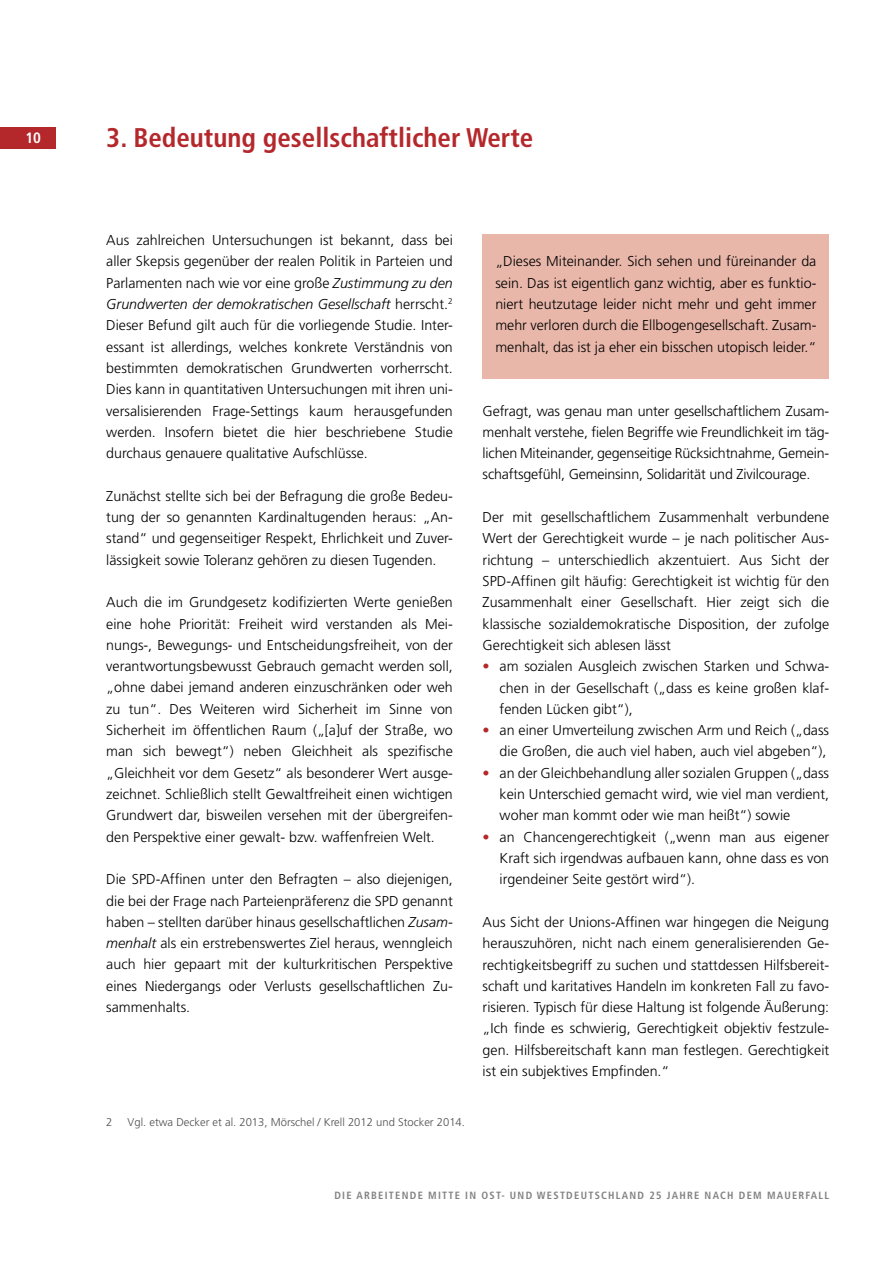
<style>
.page{position:relative;width:893px;height:1263px;background:#fff}
.page>*{position:absolute;margin:0;border:0;box-sizing:border-box;transform-origin:0 0}
.t1{font:700 condensed 27px "Frutiger";color:#b4282c}
.t2{font:700 condensed 15px "Frutiger";color:#fff}
.t3{font:300 14.25px/21.3px "Frutiger";color:#000;text-align:justify}
.t4{font:300 11.25px "Frutiger";color:#4e4e4d}
.t5{font:700 condensed 10.5px "Frutiger";letter-spacing:.12em;color:#818281}
.s1{font-style:italic}
.s2{color:#b4282c}
</style>
<div class="page">
<div style="left:0;top:128px;width:55px;height:21px;background:#b4282c"></div>
<div style="left:483px;top:234px;width:346px;height:144px;background:#e9b7aa"></div>
<p class="t2" style="left:25px;top:129px;width:17px">10</p>
<h1 class="t1" style="left:106px;top:121px;width:429px">3. Bedeutung gesellschaftlicher Werte</h1>
<p class="t3" style="left:106px;top:229px;width:348px">Aus zahlreichen Untersuchungen ist bekannt, dass bei aller Skepsis gegenüber der realen Politik in Parteien und Parlamenten nach wie vor eine große <span class="s1">Zustimmung zu den Grundwerten der demokratischen Gesellschaft</span> herrscht.<sup>2<br></sup>Dieser Befund gilt auch für die vorliegende Studie. Inter&shy;essant ist allerdings, welches konkrete Verständnis von bestimmten demokratischen Grundwerten vorherrscht.<br>Dies kann in quantitativen Untersuchungen mit ihren uni&shy;versalisierenden Frage-Settings kaum herausgefunden werden. Insofern bietet die hier beschriebene Studie durchaus genauere qualitative Aufschlüsse.</p>
<p class="t3" style="left:106px;top:485px;width:348px">Zunächst stellte sich bei der Befragung die große Bedeu&shy;tung der so genannten Kardinaltugenden heraus: „An&shy;stand“ und gegenseitiger Respekt, Ehrlichkeit und Zuver&shy;lässigkeit sowie Toleranz gehören zu diesen Tugenden.</p>
<p class="t3" style="left:106px;top:592px;width:348px">Auch die im Grundgesetz kodifizierten Werte genießen eine hohe Priorität: Freiheit wird verstanden als Mei&shy;nungs-, Bewegungs- und Entscheidungsfreiheit, von der verantwortungsbewusst Gebrauch gemacht werden soll, „ohne dabei jemand anderen einzuschränken oder weh zu tun“. Des Weiteren wird Sicherheit im Sinne von Sicherheit im öffentlichen Raum („[a]uf der Straße, wo man sich bewegt“) neben Gleichheit als spezifische „Gleichheit vor dem Gesetz“ als besonderer Wert ausge&shy;zeichnet. Schließlich stellt Gewaltfreiheit einen wichtigen Grundwert dar, bisweilen versehen mit der übergreifen&shy;den Perspektive einer gewalt- bzw. waffenfreien Welt.</p>
<p class="t3" style="left:106px;top:868px;width:348px">Die SPD-Affinen unter den Befragten – also diejenigen, die bei der Frage nach Parteienpräferenz die SPD genannt haben – stellten darüber hinaus gesellschaftlichen <span class="s1">Zusam&shy;menhalt</span> als ein erstrebenswertes Ziel heraus, wenngleich auch hier gepaart mit der kulturkritischen Perspektive eines Niedergangs oder Verlusts gesellschaftlichen Zu&shy;sammenhalts.</p>
<p class="t4" style="left:106px;top:1116px;width:8px">2</p>
<p class="t4" style="left:128px;top:1116px;width:339px">Vgl. etwa Decker et al. 2013, Mörschel / Krell 2012 und Stocker 2014.</p>
<p class="t3" style="left:495px;top:251px;width:323px">„Dieses Miteinander. Sich sehen und füreinander da sein. Das ist eigentlich ganz wichtig, aber es funktio&shy;niert heutzutage leider nicht mehr und geht immer mehr verloren durch die Ellbogengesellschaft. Zusam&shy;menhalt, das ist ja eher ein bisschen utopisch leider.“</p>
<p class="t3" style="left:483px;top:400px;width:348px">Gefragt, was genau man unter gesellschaftlichem Zusam&shy;menhalt verstehe, fielen Begriffe wie Freundlichkeit im täg&shy;lichen Miteinander, gegenseitige Rücksichtnahme, Gemein&shy;schaftsgefühl, Gemeinsinn, Solidarität und Zivilcourage.</p>
<p class="t3" style="left:483px;top:506px;width:348px">Der mit gesellschaftlichem Zusammenhalt verbundene Wert der Gerechtigkeit wurde – je nach politischer Aus&shy;richtung – unterschiedlich akzentuiert. Aus Sicht der SPD-Affinen gilt häufig: Gerechtigkeit ist wichtig für den Zusammenhalt einer Gesellschaft. Hier zeigt sich die klassische sozialdemokratische Disposition, der zufolge Gerechtigkeit sich ablesen lässt</p>
<p class="t3" style="left:500px;top:656px;width:331px;text-indent:-17px"><span class="s2">•</span> am sozialen Ausgleich zwischen Starken und Schwa&shy;chen in der Gesellschaft („dass es keine großen klaf&shy;fenden Lücken gibt“),</p>
<p class="t3" style="left:483px;top:719px;width:348px;text-align:right"><span class="s2">•</span> an einer Umverteilung zwischen Arm und Reich („dass die Großen, die auch viel haben, auch viel abgeben“),</p>
<p class="t3" style="left:500px;top:762px;width:331px;text-indent:-17px"><span class="s2">•</span> an der Gleichbehandlung aller sozialen Gruppen („dass kein Unterschied gemacht wird, wie viel man verdient, woher man kommt oder wie man heißt“) sowie</p>
<p class="t3" style="left:500px;top:826px;width:331px;text-indent:-17px"><span class="s2">•</span> an Chancengerechtigkeit („wenn man aus eigener Kraft sich irgendwas aufbauen kann, ohne dass es von irgendeiner Seite gestört wird“).</p>
<p class="t3" style="left:483px;top:911px;width:348px">Aus Sicht der Unions-Affinen war hingegen die Neigung herauszuhören, nicht nach einem generalisierenden Ge&shy;rechtigkeitsbegriff zu suchen und stattdessen Hilfsbereit&shy;schaft und karitatives Handeln im konkreten Fall zu favo&shy;risieren. Typisch für diese Haltung ist folgende Äußerung: „Ich finde es schwierig, Gerechtigkeit objektiv festzule&shy;gen. Hilfsbereitschaft kann man festlegen. Gerechtigkeit ist ein subjektives Empfinden.“</p>
<p class="t5" style="left:334px;top:1189px;width:496px">DIE ARBEITENDE MITTE IN OST- UND WESTDEUTSCHLAND 25 JAHRE NACH DEM MAUERFALL</p>
</div>
